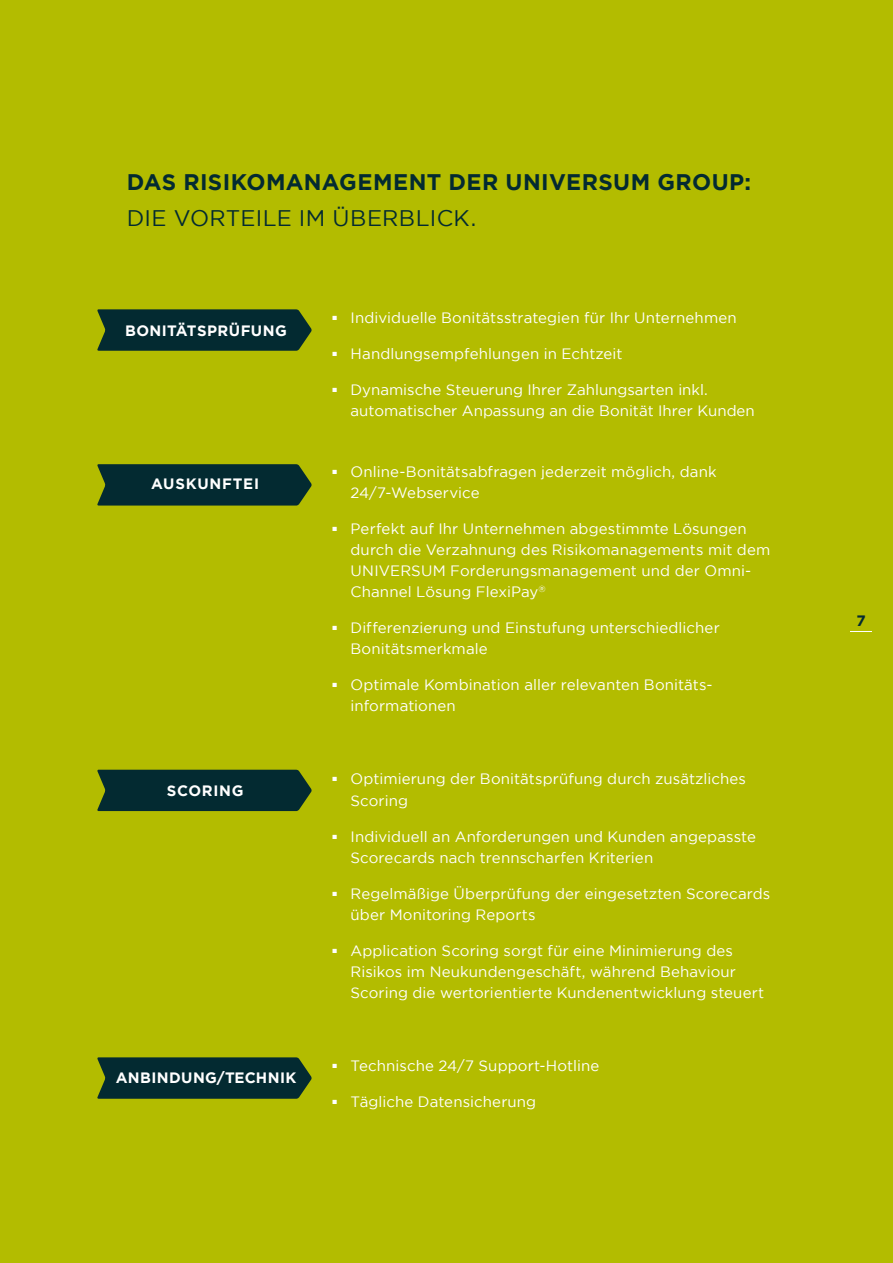
<style>
.page{position:relative;width:893px;height:1263px;background:#b3bc00}
.page>*{position:absolute;margin:0;border:0;box-sizing:border-box;transform-origin:0 0}
.t1{font:700 22.5px "Gotham";letter-spacing:.015em;color:#032a31}
.t2{font:22.5px "Gotham";letter-spacing:.015em;color:#032a31}
.t3{font:15px/21px "Gotham";letter-spacing:.01em;color:#fff}
.t4{font:700 15px "Gotham";letter-spacing:.03em;color:#fff}
.t5{font:700 15px "Gotham";letter-spacing:.05em;color:#fff}
.t6{font:700 15px "Gotham";color:#032a31}
</style>
<div class="page">
<svg style="left:97px;top:309px;width:215px;height:42px;background:#0e332d"></svg>
<svg style="left:97px;top:464px;width:215px;height:41px;background:#0c322e"></svg>
<div style="left:97px;top:770px;width:215px;height:41px;background:#032a31"></div>
<svg style="left:97px;top:1057px;width:215px;height:42px;background:#0e332d"></svg>
<svg style="left:850px;top:631px;width:22px;height:1px"></svg>
<h1 class="t1" style="left:127px;top:169px;width:626px">DAS RISIKOMANAGEMENT DER UNIVERSUM GROUP:</h1>
<h1 class="t2" style="left:127px;top:206px;width:351px">DIE VORTEILE IM ÜBERBLICK.</h1>
<p class="t4" style="left:125px;top:322px;width:163px">BONITÄTSPRÜFUNG</p>
<p class="t5" style="left:151px;top:475px;width:109px">AUSKUNFTEI</p>
<p class="t5" style="left:167px;top:782px;width:78px">SCORING</p>
<p class="t4" style="left:116px;top:1069px;width:182px">ANBINDUNG/TECHNIK</p>
<p class="t3" style="left:333px;top:307px;width:406px">■ Individuelle Bonitätsstrategien für Ihr Unternehmen</p>
<p class="t3" style="left:333px;top:343px;width:292px">■ Handlungsempfehlungen in Echtzeit</p>
<p class="t3" style="left:351px;top:379px;width:406px;text-indent:-18px">■ Dynamische Steuerung Ihrer Zahlungsarten inkl. automatischer Anpassung an die Bonität Ihrer Kunden</p>
<p class="t3" style="left:351px;top:460px;width:368px;text-indent:-18px">■ Online-Bonitätsabfragen jederzeit möglich, dank<br>24/7-Webservice</p>
<p class="t3" style="left:351px;top:517px;width:421px;text-indent:-18px">■ Perfekt auf Ihr Unternehmen abgestimmte Lösungen durch die Verzahnung des Risikomanagements mit dem UNIVERSUM Forderungsmanagement und der Omni-Channel Lösung FlexiPay<sup>®</sup></p>
<p class="t3" style="left:351px;top:616px;width:371px;text-indent:-18px">■ Differenzierung und Einstufung unterschiedlicher<br>Bonitätsmerkmale</p>
<p class="t3" style="left:351px;top:673px;width:362px;text-indent:-18px">■ Optimale Kombination aller relevanten Bonitäts&shy;informationen</p>
<p class="t3" style="left:351px;top:767px;width:397px;line-height:22.5px;text-indent:-18px">■ Optimierung der Bonitätsprüfung durch zusätzliches<br>Scoring</p>
<p class="t3" style="left:351px;top:826px;width:407px;text-indent:-18px">■ Individuell an Anforderungen und Kunden angepasste<br>Scorecards nach trennscharfen Kriterien</p>
<p class="t3" style="left:351px;top:883px;width:421px;text-indent:-18px">■ Regelmäßige Überprüfung der eingesetzten Scorecards über Monitoring Reports</p>
<p class="t3" style="left:351px;top:940px;width:415px;text-indent:-18px">■ Application Scoring sorgt für eine Minimierung des<br>Risikos im Neukundengeschäft, während Behaviour<br>Scoring die wertorientierte Kundenentwicklung steuert</p>
<p class="t3" style="left:333px;top:1055px;width:268px">■ Technische 24/7 Support-Hotline</p>
<p class="t3" style="left:333px;top:1091px;width:205px">■ Tägliche Datensicherung</p>
<p class="t6" style="left:856px;top:612px;width:11px">7</p>
</div>
